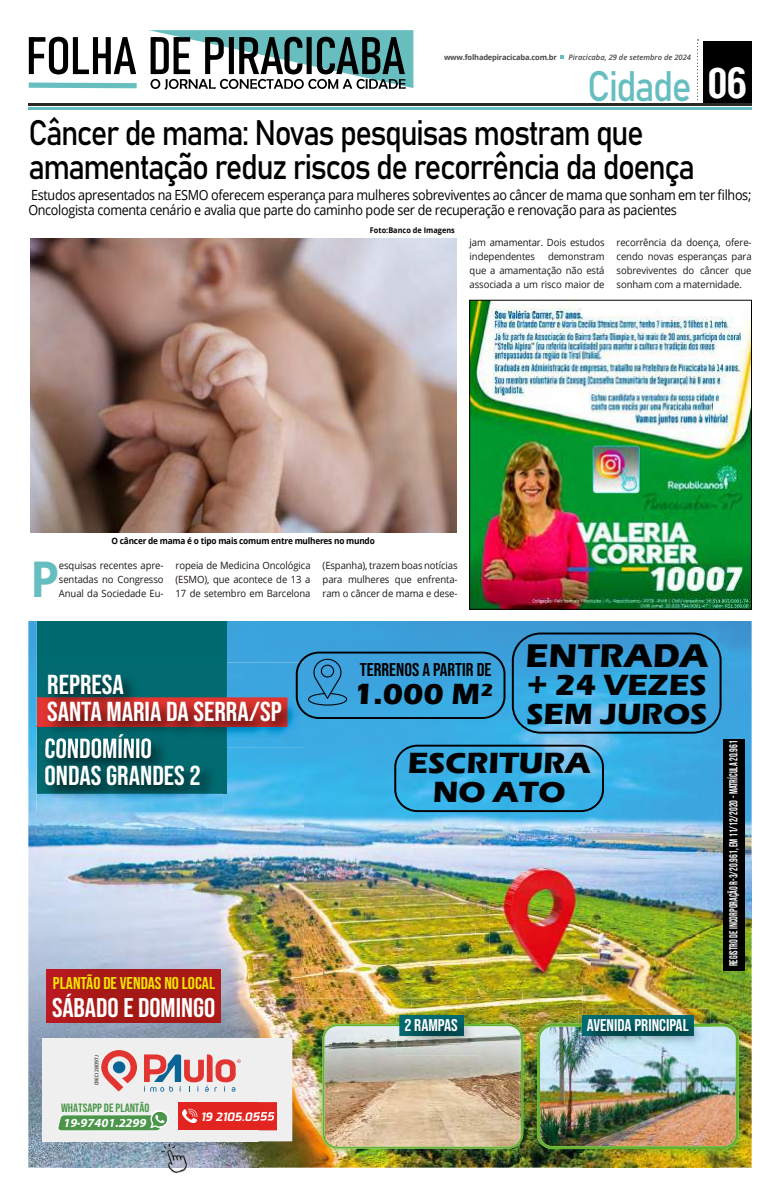
<style>
.page{position:relative;width:780px;height:1191px;background:#fff}
.page>*{position:absolute;margin:0;border:0;box-sizing:border-box;transform-origin:0 0}
.t1{font:700 49.2px "Open Sans";color:#67bec0;scale:.95 1}
.t2{font:42.1px "Bahnschrift";letter-spacing:-.045em;color:#67bec0;scale:.89 1}
.t3{font:35px/34px "Bahnschrift";letter-spacing:-.05em;color:#000;scale:.89 1}
.t4{font:700 33.8px "Eras ITC";color:#010102;scale:1.04 1}
.t5{font:700 30.1px/29.3px "Eras ITC";color:#010102;text-align:center;scale:1.04 1}
.t6{font:27.4px/27.4px "Bebas Neue";color:#fff;scale:1.04 1}
.t7{font:27px "Bebas Neue";color:#fff;scale:1.04 1}
.t8{font:18.5px "Bebas Neue";color:#010102;scale:1.04 1}
.t9{font:17.1px "Bebas Neue";color:#f3e500;scale:1.04 1}
.t10{font:17px "Bebas Neue";color:#fff;scale:1.04 1}
.t11{font:14px/15px "Open Sans";letter-spacing:-.025em;color:#000;scale:.9 1}
.t12{font:italic 700 12.4px "Myriad Pro";color:#fff;scale:1.04 1}
.t13{font:12px "Bebas Neue";color:#4b964a;scale:1.04 1}
.t14{font:11.5px "Bebas Neue";color:#fff;scale:.81 1}
.t15{font:italic 700 11.5px "Exo";color:#fff;scale:1.04 1}
.t16{font:10px/14px "Open Sans";letter-spacing:-.01em;color:#1b1715;text-align:justify;scale:.95 1}
.t17{font:700 8.8px "Open Sans";letter-spacing:-.025em;color:#000;scale:.94 1}
.t18{font:700 7.8px "Open Sans";color:#000;scale:.94 1}
.t19{font:italic 600 7.6px "Open Sans";color:#4a4948}
.t20{font:700 7.6px "Open Sans";letter-spacing:-.025em;color:#4a4948}
.t21{font:500 4.9px "Exo";color:#1b1b19;scale:.96 1}
.s1{font-family:"Arena Condensed";font-weight:700;font-size:40.6px;color:#fff}
</style>
<div class="page">
<div style="left:703px;top:41px;width:48px;height:65px;background:#000"></div>
<hr style="left:28px;top:107px;width:723px;height:2px;background:#67bec0">
<hr style="left:28px;top:103px;width:723px;height:3px;background:#2c2824">
<svg style="left:697px;top:39px;width:1px;height:62px"></svg>
<svg style="left:560px;top:55px;width:4px;height:4px"></svg>
<svg style="left:28px;top:30px;width:385px;height:60px"></svg>
<img style="left:28px;top:621px;width:723px;height:33px">
<img style="left:28px;top:654px;width:34px;height:513px">
<div style="left:227px;top:654px;width:524px;height:34px;background:#3da3de"></div>
<img style="left:304px;top:688px;width:206px;height:310px">
<img style="left:510px;top:688px;width:241px;height:171px">
<img style="left:200px;top:748px;width:104px;height:283px">
<img style="left:62px;top:812px;width:138px;height:226px">
<img style="left:590px;top:859px;width:161px;height:69px">
<svg style="left:510px;top:988px;width:10px;height:10px"></svg>
<img style="left:200px;top:1031px;width:59px;height:7px">
<img style="left:62px;top:1141px;width:197px;height:26px">
<div style="left:37px;top:621px;width:190px;height:172px;background:#006a71"></div>
<img style="left:36px;top:726px;width:187px;height:86px">
<img style="left:37px;top:727px;width:186px;height:66px">
<img style="left:46px;top:748px;width:105px;height:10px">
<img style="left:49px;top:662px;width:255px;height:86px">
<img style="left:39px;top:697px;width:248px;height:30px">
<img style="left:39px;top:726px;width:184px;height:22px">
<img style="left:46px;top:734px;width:105px;height:14px">
<img style="left:489px;top:857px;width:101px;height:98px">
<img style="left:489px;top:955px;width:31px;height:33px">
<div style="left:43px;top:1038px;width:249px;height:103px;background:#efefef"></div>
<svg style="left:101px;top:1050px;width:36px;height:41px"></svg>
<svg style="left:144px;top:1054px;width:97px;height:37px"></svg>
<svg style="left:58px;top:1110px;width:111px;height:21px"></svg>
<div style="left:179px;top:1102px;width:98px;height:28px;background:#e12420"></div>
<svg style="left:182px;top:1108px;width:16px;height:15px"></svg>
<img style="left:259px;top:998px;width:323px;height:169px">
<img style="left:259px;top:1038px;width:33px;height:103px">
<img style="left:259px;top:1102px;width:18px;height:28px">
<img style="left:259px;top:1112px;width:15px;height:8px">
<svg style="left:322px;top:1024px;width:201px;height:124px;background:#c6b79a"></svg>
<img style="left:586px;top:928px;width:165px;height:102px">
<img style="left:520px;top:988px;width:66px;height:20px">
<img style="left:719px;top:1030px;width:32px;height:137px">
<img style="left:582px;top:1149px;width:137px;height:18px">
<img style="left:520px;top:928px;width:70px;height:60px">
<img style="left:520px;top:1029px;width:3px;height:114px">
<img style="left:537px;top:1023px;width:201px;height:126px">
<img style="left:578px;top:1008px;width:132px;height:47px">
<img style="left:582px;top:1015px;width:111px;height:21px">
<img style="left:396px;top:1008px;width:84px;height:47px">
<img style="left:399px;top:1015px;width:65px;height:21px">
<div style="left:46px;top:969px;width:174px;height:53px;background:linear-gradient(to right,#b0191b,#a41914)"></div>
<svg style="left:296px;top:651px;width:209px;height:68px;background:#3697cc"></svg>
<svg style="left:394px;top:744px;width:210px;height:68px;background:#3aa8d9"></svg>
<svg style="left:512px;top:632px;width:209px;height:101px;background:#3ca0d6"></svg>
<div style="left:723px;top:739px;width:21px;height:232px;background:#010102"></div>
<img style="left:160px;top:1141px;width:28px;height:32px">
<img style="left:471px;top:302px;width:278px;height:305px">
<div style="left:469px;top:300px;width:282px;height:309px;border:1px solid #000"></div>
<img style="left:584px;top:439px;width:64px;height:60px">
<img style="left:31px;top:239px;width:426px;height:294px">
<p class="t20" style="left:444px;top:52px;width:114px">www.folhadepiracicaba.com.br</p>
<p class="t19" style="left:568px;top:52px;width:124px">Piracicaba, 29 de setembro de 2024</p>
<h2 class="t2" style="left:587px;top:55px;width:181px">Cidade <span class="s1">06</span></h2>
<h3 class="t3" style="left:28px;top:113px;width:750px">Câncer de mama: Novas pesquisas mostram que amamentação reduz riscos de recorrência da doença</h3>
<h3 class="t11" style="left:28px;top:187px;width:804px">Estudos apresentados na ESMO oferecem esperança para mulheres sobreviventes ao câncer de mama que sonham em ter filhos;<br>Oncologista comenta cenário e avalia que parte do caminho pode ser de recuperação e renovação para as pacientes</h3>
<p class="t18" style="left:370px;top:225px;width:92px">Foto:Banco de Imagens</p>
<p class="t16" style="left:469px;top:235px;width:144px">jam amamentar. Dois estudos independentes</p>
<p class="t16" style="left:469px;top:249px;width:144px;text-indent:78px">demonstram que a amamentação não está associada a um risco maior de</p>
<p class="t16" style="left:616px;top:235px;width:144px">recorrência da doença, ofere&shy;cendo novas esperanças para sobreviventes do câncer que sonham com a maternidade.</p>
<p class="t17" style="left:112px;top:535px;width:281px">O câncer de mama é o tipo mais comum entre mulheres no mundo</p>
<h1 class="t1" style="left:30px;top:544px;width:32px">P</h1>
<p class="t16" style="left:59px;top:558px;width:112px">esquisas recentes apre&shy;sentadas no Congresso Anual da Sociedade Eu-</p>
<p class="t16" style="left:176px;top:558px;width:144px">ropeia de Medicina Oncológica (ESMO), que acontece de 13 a 17 de setembro em Barcelona</p>
<p class="t16" style="left:322px;top:558px;width:144px">(Espanha), trazem boas notícias para mulheres que enfrenta&shy;ram o câncer de mama e dese-</p>
<h3 class="t6" style="left:47px;top:670px;width:227px">REPRESA<br>SANTA MARIA DA SERRA/SP</h3>
<h3 class="t6" style="left:45px;top:734px;width:152px">CONDOMÍNIO<br>ONDAS GRANDES 2</h3>
<h3 class="t9" style="left:53px;top:973px;width:157px">PLANTÃO DE VENDAS NO LOCAL</h3>
<h3 class="t7" style="left:52px;top:992px;width:158px">SÁBADO E DOMINGO</h3>
<p class="t21" style="left:93px;top:1085px;width:33px;rotate:-90deg">CRECI 28097J</p>
<p class="t12" style="left:63px;top:1115px;width:81px">19·97401.2299</p>
<p class="t13" style="left:61px;top:1101px;width:87px">WHATSAPP DE PLANTÃO</p>
<p class="t15" style="left:201px;top:1107px;width:72px">19 2105.0555</p>
<h3 class="t8" style="left:360px;top:659px;width:128px">TERRENOS A PARTIR DE</h3>
<h3 class="t5" style="left:353px;top:679px;width:136px">1.000 M²</h3>
<h3 class="t4" style="left:525px;top:636px;width:177px">ENTRADA</h3>
<h3 class="t5" style="left:526px;top:671px;width:176px;line-height:28.7px;text-align:left">+ 24 VEZES<br>SEM JUROS</h3>
<h3 class="t5" style="left:407px;top:748px;width:177px">ESCRITURA<br>NO ATO</h3>
<p class="t14" style="left:727px;top:966px;width:280px;rotate:-90deg">REGISTRO DE INCORPORAÇÃO R-3/20.961, EM 11/12/2020 - MATRÍCULA 20.961</p>
<h3 class="t10" style="left:404px;top:1015px;width:53px">2 RAMPAS</h3>
<h3 class="t10" style="left:586px;top:1015px;width:100px">AVENIDA PRINCIPAL</h3>
</div>
